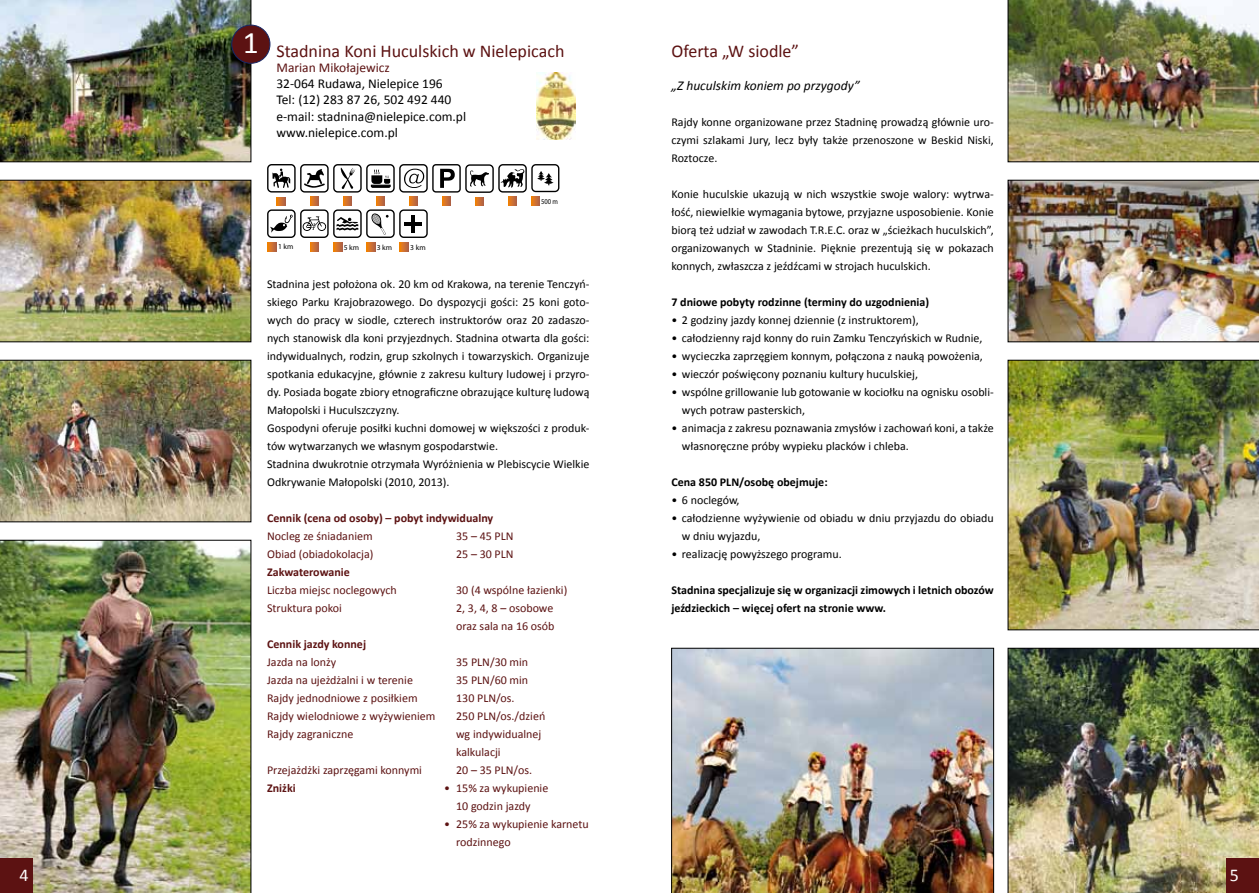
<style>
.page{position:relative;width:1259px;height:893px;background:#fff}
.page>*{position:absolute;margin:0;border:0;box-sizing:border-box;transform-origin:0 0}
.t1{font:31.5px "Calibri";color:#fff}
.t2{font:18px "Calibri";color:#5c1212}
.t3{font:18px "Calibri";color:#fff}
.t4{font:13.5px/16.2px "Calibri";color:#000}
.t5{font:italic 13.5px "Calibri";color:#000}
.t6{font:13.5px "Calibri";color:#5c1212}
.t7{font:12px/18px "Calibri";color:#000}
.t8{font:12px/18px "Calibri";color:#5c1212}
.t9{font:700 12px/18px "Calibri";color:#000}
.t10{font:700 12px "Calibri";color:#5c1212}
.t11{font:7.5px "Myriad Pro";letter-spacing:.015em;color:#000}
.t12{font:7.5px "Myriad Pro";letter-spacing:.015em;color:#000;scale:.89 1}
</style>
<div class="page">
<img style="left:1008px;top:648px;width:251px;height:245px">
<img style="left:0;top:540px;width:251px;height:353px">
<div style="left:1226px;top:859px;width:33px;height:34px;background:#5c1212"></div>
<div style="left:0;top:859px;width:33px;height:34px;background:#5c1212"></div>
<img style="left:0;top:0;width:251px;height:162px">
<img style="left:0;top:180px;width:251px;height:162px">
<img style="left:0;top:360px;width:251px;height:162px">
<div style="left:232px;top:25px;width:38px;height:38px;background:#5c1212;border-radius:50%"></div>
<div style="left:232px;top:25px;width:38px;height:38px;border:1px solid #182866;border-radius:50%"></div>
<svg style="left:272px;top:169px;width:18px;height:19px"></svg>
<div style="left:267px;top:164px;width:29px;height:29px;border:1px solid #000;border-radius:4px"></div>
<svg style="left:277px;top:197px;width:8px;height:9px"></svg>
<svg style="left:310px;top:197px;width:9px;height:8px"></svg>
<div style="left:300px;top:164px;width:29px;height:29px;border:1px solid #000;border-radius:4px"></div>
<svg style="left:304px;top:169px;width:21px;height:19px"></svg>
<svg style="left:343px;top:197px;width:9px;height:8px"></svg>
<div style="left:333px;top:164px;width:29px;height:29px;border:1px solid #000;border-radius:4px"></div>
<svg style="left:340px;top:167px;width:16px;height:22px"></svg>
<svg style="left:376px;top:197px;width:9px;height:8px"></svg>
<div style="left:366px;top:164px;width:29px;height:29px;border:1px solid #000;border-radius:4px"></div>
<svg style="left:371px;top:169px;width:19px;height:19px"></svg>
<svg style="left:409px;top:197px;width:9px;height:8px"></svg>
<div style="left:399px;top:164px;width:29px;height:29px;border:1px solid #000;border-radius:4px"></div>
<svg style="left:404px;top:169px;width:20px;height:19px"></svg>
<svg style="left:442px;top:197px;width:9px;height:8px"></svg>
<div style="left:432px;top:164px;width:29px;height:29px;border:1px solid #000;border-radius:3px"></div>
<svg style="left:440px;top:169px;width:15px;height:19px"></svg>
<svg style="left:475px;top:197px;width:9px;height:9px"></svg>
<div style="left:465px;top:164px;width:29px;height:29px;border:1px solid #000;border-radius:4px"></div>
<svg style="left:470px;top:170px;width:19px;height:17px"></svg>
<svg style="left:508px;top:197px;width:9px;height:8px"></svg>
<div style="left:498px;top:164px;width:29px;height:29px;border:1px solid #000;border-radius:4px"></div>
<svg style="left:500px;top:169px;width:25px;height:19px"></svg>
<div style="left:531px;top:164px;width:28px;height:28px;border:1px solid #000;border-radius:4px"></div>
<svg style="left:537px;top:171px;width:17px;height:14px"></svg>
<svg style="left:531px;top:197px;width:9px;height:8px"></svg>
<svg style="left:270px;top:215px;width:23px;height:18px"></svg>
<div style="left:267px;top:209px;width:29px;height:29px;border:1px solid #000;border-radius:4px"></div>
<svg style="left:268px;top:243px;width:8px;height:8px"></svg>
<svg style="left:303px;top:216px;width:23px;height:15px"></svg>
<div style="left:300px;top:209px;width:29px;height:29px;border:1px solid #000;border-radius:4px"></div>
<svg style="left:310px;top:243px;width:9px;height:8px"></svg>
<svg style="left:336px;top:217px;width:22px;height:13px"></svg>
<div style="left:333px;top:209px;width:29px;height:29px;border:1px solid #000;border-radius:4px"></div>
<svg style="left:334px;top:243px;width:8px;height:8px"></svg>
<div style="left:366px;top:209px;width:29px;height:29px;border:1px solid #000;border-radius:4px"></div>
<svg style="left:367px;top:243px;width:8px;height:8px"></svg>
<svg style="left:371px;top:213px;width:17px;height:22px"></svg>
<div style="left:399px;top:209px;width:29px;height:29px;border:1px solid #000;border-radius:4px"></div>
<hr style="left:412px;top:215px;width:3px;height:18px;background:#000">
<hr style="left:404px;top:222px;width:18px;height:3px;background:#000">
<svg style="left:400px;top:243px;width:8px;height:8px"></svg>
<img style="left:1008px;top:360px;width:251px;height:270px">
<img style="left:671px;top:648px;width:323px;height:245px">
<img style="left:1008px;top:0;width:251px;height:162px">
<img style="left:1008px;top:180px;width:251px;height:162px">
<img style="left:537px;top:73px;width:38px;height:67px">
<h1 class="t1" style="left:243px;top:23px;width:17px">1</h1>
<h2 class="t2" style="left:276px;top:40px;width:289px">Stadnina Koni Huculskich w Nielepicach</h2>
<p class="t6" style="left:276px;top:59px;width:115px">Marian Mikołajewicz</p>
<p class="t4" style="left:276px;top:75px;width:191px">32-064 Rudawa, Nielepice 196<br>Tel: (12) 283 87 26, 502 492 440 e-mail: stadnina@nielepice.com.pl www.nielepice.com.pl</p>
<p class="t11" style="left:278px;top:242px;width:17px">1 km</p>
<p class="t11" style="left:344px;top:242px;width:17px">5 km</p>
<p class="t11" style="left:377px;top:242px;width:17px">3 km</p>
<p class="t11" style="left:410px;top:243px;width:17px">3 km</p>
<p class="t12" style="left:541px;top:197px;width:21px">500 m</p>
<p class="t7" style="left:267px;top:274px;width:324px">Stadnina jest położona ok. 20 km od Krakowa, na terenie Tenczyń&shy;skiego Parku Krajobrazowego. Do dyspozycji gości: 25 koni goto&shy;wych do pracy w siodle, czterech instruktorów oraz 20 zadaszo&shy;nych stanowisk dla koni przyjezdnych. Stadnina otwarta dla gości: indywidualnych, rodzin, grup szkolnych i towarzyskich. Organizuje spotkania edukacyjne, głównie z zakresu kultury ludowej i przyro&shy;dy. Posiada bogate zbiory etnograficzne obrazujące kulturę ludową Małopolski i Huculszczyzny.<br>Gospodyni oferuje posiłki kuchni domowej w większości z produk&shy;tów wytwarzanych we własnym gospodarstwie.<br>Stadnina dwukrotnie otrzymała Wyróżnienia w Plebiscycie Wielkie Odkrywanie Małopolski (2010, 2013).</p>
<p class="t10" style="left:267px;top:511px;width:228px">Cennik (cena od osoby) – pobyt indywidualny</p>
<p class="t8" style="left:267px;top:526px;width:107px">Nocleg ze śniadaniem</p>
<p class="t8" style="left:456px;top:526px;width:59px">35 – 45 PLN</p>
<p class="t8" style="left:267px;top:544px;width:108px">Obiad (obiadokolacja)</p>
<p class="t8" style="left:456px;top:544px;width:59px">25 – 30 PLN</p>
<p class="t10" style="left:267px;top:565px;width:84px">Zakwaterowanie</p>
<p class="t8" style="left:267px;top:580px;width:131px">Liczba miejsc noclegowych</p>
<p class="t8" style="left:456px;top:580px;width:113px">30 (4 wspólne łazienki)</p>
<p class="t8" style="left:267px;top:598px;width:76px">Struktura pokoi</p>
<p class="t8" style="left:456px;top:598px;width:100px">2, 3, 4, 8 – osobowe oraz sala na 16 osób</p>
<p class="t10" style="left:267px;top:637px;width:100px">Cennik jazdy konnej</p>
<p class="t8" style="left:267px;top:652px;width:71px">Jazda na lonży</p>
<p class="t8" style="left:456px;top:652px;width:74px">35 PLN/30 min</p>
<p class="t8" style="left:267px;top:670px;width:147px">Jazda na ujeżdżalni i w terenie</p>
<p class="t8" style="left:456px;top:670px;width:74px">35 PLN/60 min</p>
<p class="t8" style="left:267px;top:688px;width:152px">Rajdy jednodniowe z posiłkiem</p>
<p class="t8" style="left:456px;top:688px;width:60px">130 PLN/os.</p>
<p class="t8" style="left:267px;top:706px;width:170px">Rajdy wielodniowe z wyżywieniem</p>
<p class="t8" style="left:456px;top:706px;width:91px">250 PLN/os./dzień</p>
<p class="t8" style="left:267px;top:724px;width:88px">Rajdy zagraniczne</p>
<p class="t8" style="left:456px;top:724px;width:87px">wg indywidualnej kalkulacji</p>
<p class="t8" style="left:267px;top:760px;width:156px">Przejażdżki zaprzęgami konnymi</p>
<p class="t8" style="left:456px;top:760px;width:77px">20 – 35 PLN/os.</p>
<p class="t10" style="left:267px;top:781px;width:30px">Zniżki</p>
<p class="t8" style="left:444px;top:778px;width:106px;text-align:center">• 15% za wykupienie<br>10 godzin jazdy</p>
<p class="t8" style="left:456px;top:814px;width:134px;text-indent:-12px">• 25% za wykupienie karnetu rodzinnego</p>
<h2 class="t2" style="left:671px;top:40px;width:129px">Oferta „W siodle”</h2>
<p class="t5" style="left:671px;top:77px;width:190px">„Z huculskim koniem po przygody”</p>
<p class="t7" style="left:671px;top:112px;width:324px;text-align:justify">Rajdy konne organizowane przez Stadninę prowadzą głównie uro&shy;czymi szlakami Jury, lecz były także przenoszone w Beskid Niski, Roztocze.</p>
<p class="t7" style="left:671px;top:184px;width:324px;text-align:justify">Konie huculskie ukazują w nich wszystkie swoje walory: wytrwa&shy;łość, niewielkie wymagania bytowe, przyjazne usposobienie. Konie biorą też udział w zawodach T.R.E.C. oraz w „ścieżkach huculskich”, organizowanych w Stadninie. Pięknie prezentują się w pokazach konnych, zwłaszcza z jeźdźcami w strojach huculskich.</p>
<p class="t9" style="left:671px;top:292px;width:259px">7 dniowe pobyty rodzinne (terminy do uzgodnienia)</p>
<p class="t7" style="left:671px;top:310px;width:249px">• 2 godziny jazdy konnej dziennie (z instruktorem),</p>
<p class="t7" style="left:671px;top:328px;width:313px">• całodzienny rajd konny do ruin Zamku Tenczyńskich w Rudnie,</p>
<p class="t7" style="left:671px;top:346px;width:313px">• wycieczka zaprzęgiem konnym, połączona z nauką powożenia,</p>
<p class="t7" style="left:671px;top:364px;width:248px">• wieczór poświęcony poznaniu kultury huculskiej,</p>
<p class="t7" style="left:682px;top:382px;width:313px;text-indent:-10px">• wspólne grillowanie lub gotowanie w kociołku na ognisku osobli&shy;wych potraw pasterskich,</p>
<p class="t7" style="left:682px;top:418px;width:313px;text-indent:-10px">• animacja z zakresu poznawania zmysłów i zachowań koni, a także własnoręczne próby wypieku placków i chleba.</p>
<p class="t9" style="left:671px;top:472px;width:158px">Cena 850 PLN/osobę obejmuje:</p>
<p class="t7" style="left:671px;top:490px;width:70px">• 6 noclegów,</p>
<p class="t7" style="left:682px;top:508px;width:313px;text-indent:-10px">• całodzienne wyżywienie od obiadu w dniu przyjazdu do obiadu w dniu wyjazdu,</p>
<p class="t7" style="left:671px;top:544px;width:172px">• realizację powyższego programu.</p>
<p class="t9" style="left:671px;top:580px;width:324px">Stadnina specjalizuje się w organizacji zimowych i letnich obozów jeździeckich – więcej ofert na stronie www.</p>
<h2 class="t3" style="left:20px;top:864px;width:11px">4</h2>
<h2 class="t3" style="left:1230px;top:864px;width:11px">5</h2>
</div>
